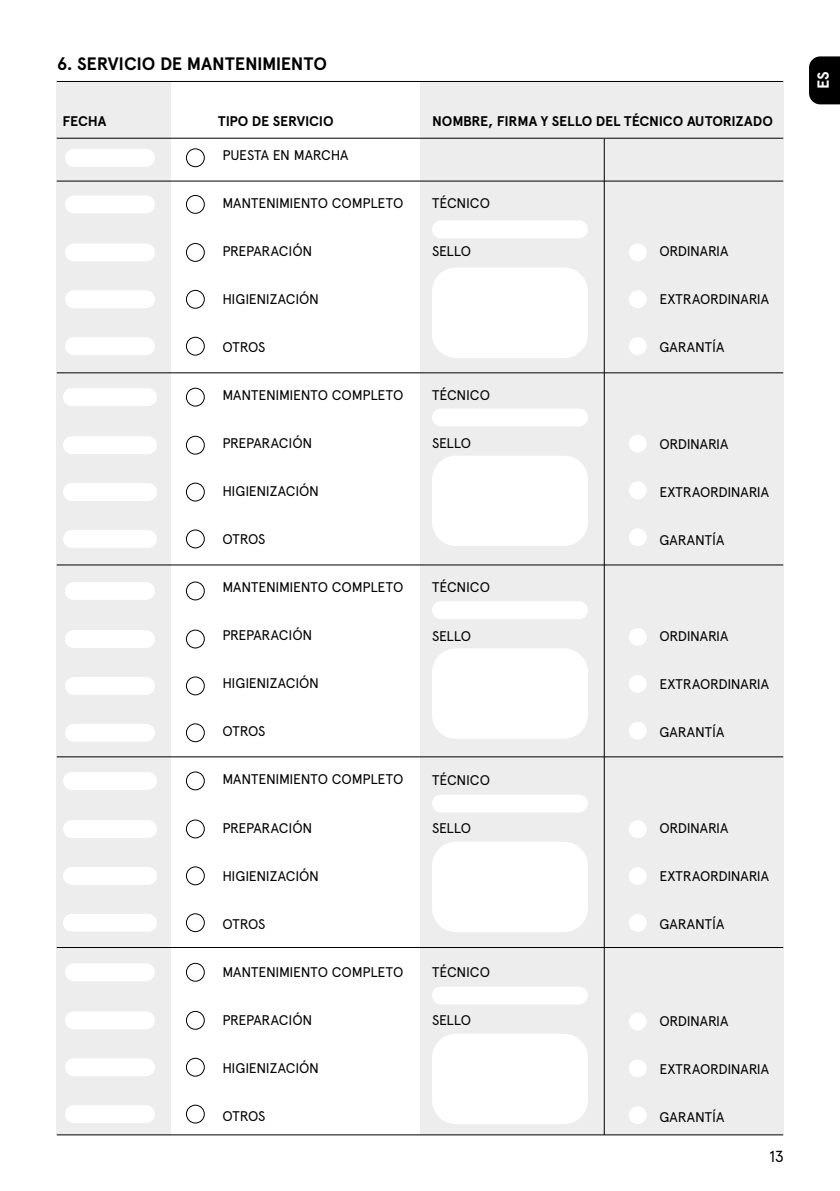
<style>
.page{position:relative;width:840px;height:1191px;background:#fff}
.page>*{position:absolute;margin:0;border:0;box-sizing:border-box;transform-origin:0 0}
.t1{font:700 18px "Apercu Pro";letter-spacing:-.01em;color:#000}
.t2{font:16px "Apercu Pro";color:#000}
.t3{font:700 16px "Apercu Pro";color:#fff}
.t4{font:14px "Apercu Pro";letter-spacing:-.015em;color:#000}
.t5{font:700 14px "Apercu Pro";letter-spacing:-.01em;color:#000}
</style>
<div class="page">
<div style="left:420px;top:82px;width:362px;height:1052px;background:#ededed"></div>
<div style="left:57px;top:82px;width:114px;height:1052px;background:#ededed"></div>
<svg style="left:809px;top:56px;width:30px;height:48px"></svg>
<hr style="left:57px;top:81px;width:725px;height:1px;background:#000">
<hr style="left:57px;top:138px;width:725px;height:1px;background:#000">
<hr style="left:57px;top:181px;width:725px;height:1px;background:#000">
<hr style="left:57px;top:372px;width:725px;height:1px;background:#000">
<hr style="left:57px;top:564px;width:725px;height:1px;background:#000">
<hr style="left:57px;top:756px;width:725px;height:1px;background:#000">
<hr style="left:57px;top:947px;width:725px;height:1px;background:#000">
<hr style="left:57px;top:1134px;width:725px;height:1px;background:#000">
<div style="left:628px;top:243px;width:18px;height:18px;background:#fff;border-radius:50%"></div>
<div style="left:186px;top:243px;width:19px;height:19px;border:1px solid #000;border-radius:50%"></div>
<div style="left:65px;top:243px;width:90px;height:18px;background:#fff;border-radius:9px"></div>
<div style="left:186px;top:629px;width:19px;height:19px;border:1px solid #000;border-radius:50%"></div>
<div style="left:65px;top:630px;width:90px;height:18px;background:#fff;border-radius:9px"></div>
<div style="left:186px;top:1011px;width:19px;height:18px;border:1px solid #000;border-radius:50%"></div>
<div style="left:65px;top:1011px;width:90px;height:18px;background:#fff;border-radius:9px"></div>
<div style="left:186px;top:436px;width:19px;height:18px;border:1px solid #000;border-radius:50%"></div>
<div style="left:63px;top:436px;width:94px;height:18px;background:#fff;border-radius:9px"></div>
<div style="left:186px;top:819px;width:19px;height:19px;border:1px solid #000;border-radius:50%"></div>
<div style="left:63px;top:820px;width:94px;height:18px;background:#fff;border-radius:9px"></div>
<div style="left:186px;top:195px;width:19px;height:19px;border:1px solid #000;border-radius:50%"></div>
<div style="left:65px;top:195px;width:90px;height:18px;background:#fff;border-radius:9px"></div>
<div style="left:186px;top:148px;width:19px;height:19px;border:1px solid #000;border-radius:50%"></div>
<div style="left:65px;top:149px;width:90px;height:18px;background:#fff;border-radius:9px"></div>
<div style="left:432px;top:220px;width:155px;height:18px;background:#fff;border-radius:9px"></div>
<div style="left:432px;top:408px;width:155px;height:18px;background:#fff;border-radius:9px"></div>
<div style="left:432px;top:601px;width:155px;height:18px;background:#fff;border-radius:9px"></div>
<div style="left:432px;top:794px;width:155px;height:18px;background:#fff;border-radius:9px"></div>
<div style="left:432px;top:267px;width:155px;height:91px;background:#fff;border-radius:24px"></div>
<div style="left:432px;top:455px;width:155px;height:91px;background:#fff;border-radius:24px"></div>
<div style="left:432px;top:648px;width:155px;height:91px;background:#fff;border-radius:24px"></div>
<div style="left:432px;top:841px;width:155px;height:91px;background:#fff;border-radius:24px"></div>
<div style="left:432px;top:986px;width:155px;height:18px;background:#fff;border-radius:9px"></div>
<div style="left:432px;top:1033px;width:155px;height:91px;background:#fff;border-radius:24px"></div>
<div style="left:186px;top:581px;width:19px;height:19px;border:1px solid #000;border-radius:50%"></div>
<div style="left:65px;top:582px;width:90px;height:18px;background:#fff;border-radius:9px"></div>
<div style="left:186px;top:962px;width:19px;height:19px;border:1px solid #000;border-radius:50%"></div>
<div style="left:65px;top:963px;width:90px;height:18px;background:#fff;border-radius:9px"></div>
<div style="left:186px;top:388px;width:19px;height:18px;border:1px solid #000;border-radius:50%"></div>
<div style="left:63px;top:388px;width:94px;height:18px;background:#fff;border-radius:9px"></div>
<div style="left:186px;top:771px;width:19px;height:19px;border:1px solid #000;border-radius:50%"></div>
<div style="left:63px;top:772px;width:94px;height:18px;background:#fff;border-radius:9px"></div>
<div style="left:628px;top:628px;width:18px;height:18px;background:#fff;border-radius:50%"></div>
<div style="left:628px;top:1012px;width:18px;height:18px;background:#fff;border-radius:50%"></div>
<div style="left:628px;top:820px;width:18px;height:18px;background:#fff;border-radius:50%"></div>
<div style="left:628px;top:434px;width:18px;height:18px;background:#fff;border-radius:50%"></div>
<div style="left:628px;top:290px;width:18px;height:18px;background:#fff;border-radius:50%"></div>
<div style="left:186px;top:290px;width:19px;height:19px;border:1px solid #000;border-radius:50%"></div>
<div style="left:65px;top:290px;width:90px;height:18px;background:#fff;border-radius:9px"></div>
<div style="left:186px;top:676px;width:19px;height:19px;border:1px solid #000;border-radius:50%"></div>
<div style="left:65px;top:677px;width:90px;height:18px;background:#fff;border-radius:9px"></div>
<div style="left:186px;top:1057px;width:19px;height:19px;border:1px solid #000;border-radius:50%"></div>
<div style="left:65px;top:1058px;width:90px;height:18px;background:#fff;border-radius:9px"></div>
<div style="left:186px;top:482px;width:19px;height:19px;border:1px solid #000;border-radius:50%"></div>
<div style="left:63px;top:483px;width:94px;height:18px;background:#fff;border-radius:9px"></div>
<div style="left:186px;top:866px;width:19px;height:19px;border:1px solid #000;border-radius:50%"></div>
<div style="left:63px;top:867px;width:94px;height:17px;background:#fff;border-radius:9px"></div>
<div style="left:628px;top:675px;width:18px;height:18px;background:#fff;border-radius:50%"></div>
<div style="left:628px;top:1059px;width:18px;height:18px;background:#fff;border-radius:50%"></div>
<div style="left:628px;top:867px;width:18px;height:18px;background:#fff;border-radius:50%"></div>
<div style="left:628px;top:481px;width:18px;height:18px;background:#fff;border-radius:50%"></div>
<div style="left:628px;top:337px;width:18px;height:18px;background:#fff;border-radius:50%"></div>
<div style="left:186px;top:337px;width:19px;height:18px;border:1px solid #000;border-radius:50%"></div>
<div style="left:65px;top:337px;width:90px;height:18px;background:#fff;border-radius:9px"></div>
<div style="left:186px;top:723px;width:19px;height:19px;border:1px solid #000;border-radius:50%"></div>
<div style="left:65px;top:724px;width:90px;height:17px;background:#fff;border-radius:9px"></div>
<div style="left:186px;top:1104px;width:19px;height:19px;border:1px solid #000;border-radius:50%"></div>
<div style="left:65px;top:1105px;width:90px;height:18px;background:#fff;border-radius:9px"></div>
<div style="left:186px;top:529px;width:19px;height:19px;border:1px solid #000;border-radius:50%"></div>
<div style="left:63px;top:530px;width:94px;height:18px;background:#fff;border-radius:9px"></div>
<div style="left:186px;top:913px;width:19px;height:19px;border:1px solid #000;border-radius:50%"></div>
<div style="left:63px;top:913px;width:94px;height:18px;background:#fff;border-radius:9px"></div>
<div style="left:628px;top:722px;width:18px;height:17px;background:#fff;border-radius:50%"></div>
<div style="left:628px;top:1106px;width:18px;height:18px;background:#fff;border-radius:50%"></div>
<div style="left:628px;top:914px;width:18px;height:18px;background:#fff;border-radius:50%"></div>
<div style="left:628px;top:528px;width:18px;height:18px;background:#fff;border-radius:50%"></div>
<hr style="left:603px;top:139px;width:1px;height:995px;background:#000">
<p class="t1" style="left:57px;top:50px;width:271px">6. SERVICIO DE MANTENIMIENTO</p>
<p class="t5" style="left:62px;top:111px;width:45px">FECHA</p>
<p class="t5" style="left:218px;top:111px;width:117px">TIPO DE SERVICIO</p>
<p class="t5" style="left:432px;top:111px;width:342px">NOMBRE, FIRMA Y SELLO DEL TÉCNICO AUTORIZADO</p>
<p class="t4" style="left:222px;top:145px;width:128px">PUESTA EN MARCHA</p>
<p class="t4" style="left:222px;top:193px;width:182px">MANTENIMIENTO COMPLETO</p>
<p class="t4" style="left:222px;top:241px;width:91px">PREPARACIÓN</p>
<p class="t4" style="left:222px;top:289px;width:98px">HIGIENIZACIÓN</p>
<p class="t4" style="left:222px;top:337px;width:45px">OTROS</p>
<p class="t4" style="left:222px;top:385px;width:182px">MANTENIMIENTO COMPLETO</p>
<p class="t4" style="left:222px;top:433px;width:91px">PREPARACIÓN</p>
<p class="t4" style="left:222px;top:481px;width:98px">HIGIENIZACIÓN</p>
<p class="t4" style="left:222px;top:529px;width:45px">OTROS</p>
<p class="t4" style="left:222px;top:577px;width:182px">MANTENIMIENTO COMPLETO</p>
<p class="t4" style="left:222px;top:625px;width:91px">PREPARACIÓN</p>
<p class="t4" style="left:222px;top:673px;width:98px">HIGIENIZACIÓN</p>
<p class="t4" style="left:222px;top:721px;width:45px">OTROS</p>
<p class="t4" style="left:222px;top:769px;width:182px">MANTENIMIENTO COMPLETO</p>
<p class="t4" style="left:222px;top:817px;width:91px">PREPARACIÓN</p>
<p class="t4" style="left:222px;top:865px;width:98px">HIGIENIZACIÓN</p>
<p class="t4" style="left:222px;top:913px;width:45px">OTROS</p>
<p class="t4" style="left:222px;top:961px;width:182px">MANTENIMIENTO COMPLETO</p>
<p class="t4" style="left:222px;top:1009px;width:91px">PREPARACIÓN</p>
<p class="t4" style="left:222px;top:1057px;width:98px">HIGIENIZACIÓN</p>
<p class="t4" style="left:222px;top:1105px;width:45px">OTROS</p>
<p class="t4" style="left:432px;top:193px;width:59px">TÉCNICO</p>
<p class="t4" style="left:432px;top:241px;width:41px">SELLO</p>
<p class="t4" style="left:432px;top:385px;width:59px">TÉCNICO</p>
<p class="t4" style="left:432px;top:433px;width:41px">SELLO</p>
<p class="t4" style="left:432px;top:577px;width:59px">TÉCNICO</p>
<p class="t4" style="left:432px;top:625px;width:41px">SELLO</p>
<p class="t4" style="left:432px;top:769px;width:59px">TÉCNICO</p>
<p class="t4" style="left:432px;top:817px;width:41px">SELLO</p>
<p class="t4" style="left:432px;top:961px;width:59px">TÉCNICO</p>
<p class="t4" style="left:432px;top:1009px;width:41px">SELLO</p>
<p class="t4" style="left:659px;top:241px;width:70px">ORDINARIA</p>
<p class="t4" style="left:659px;top:289px;width:111px">EXTRAORDINARIA</p>
<p class="t4" style="left:659px;top:337px;width:66px">GARANTÍA</p>
<p class="t4" style="left:659px;top:433px;width:70px">ORDINARIA</p>
<p class="t4" style="left:659px;top:481px;width:111px">EXTRAORDINARIA</p>
<p class="t4" style="left:659px;top:529px;width:66px">GARANTÍA</p>
<p class="t4" style="left:659px;top:625px;width:70px">ORDINARIA</p>
<p class="t4" style="left:659px;top:673px;width:111px">EXTRAORDINARIA</p>
<p class="t4" style="left:659px;top:721px;width:66px">GARANTÍA</p>
<p class="t4" style="left:659px;top:818px;width:70px">ORDINARIA</p>
<p class="t4" style="left:659px;top:866px;width:111px">EXTRAORDINARIA</p>
<p class="t4" style="left:659px;top:914px;width:66px">GARANTÍA</p>
<p class="t4" style="left:659px;top:1010px;width:70px">ORDINARIA</p>
<p class="t4" style="left:659px;top:1058px;width:111px">EXTRAORDINARIA</p>
<p class="t4" style="left:659px;top:1106px;width:66px">GARANTÍA</p>
<p class="t2" style="left:768px;top:1144px;width:17px">13</p>
<p class="t3" style="left:810px;top:89px;width:19px;rotate:-90deg">ES</p>
</div>
